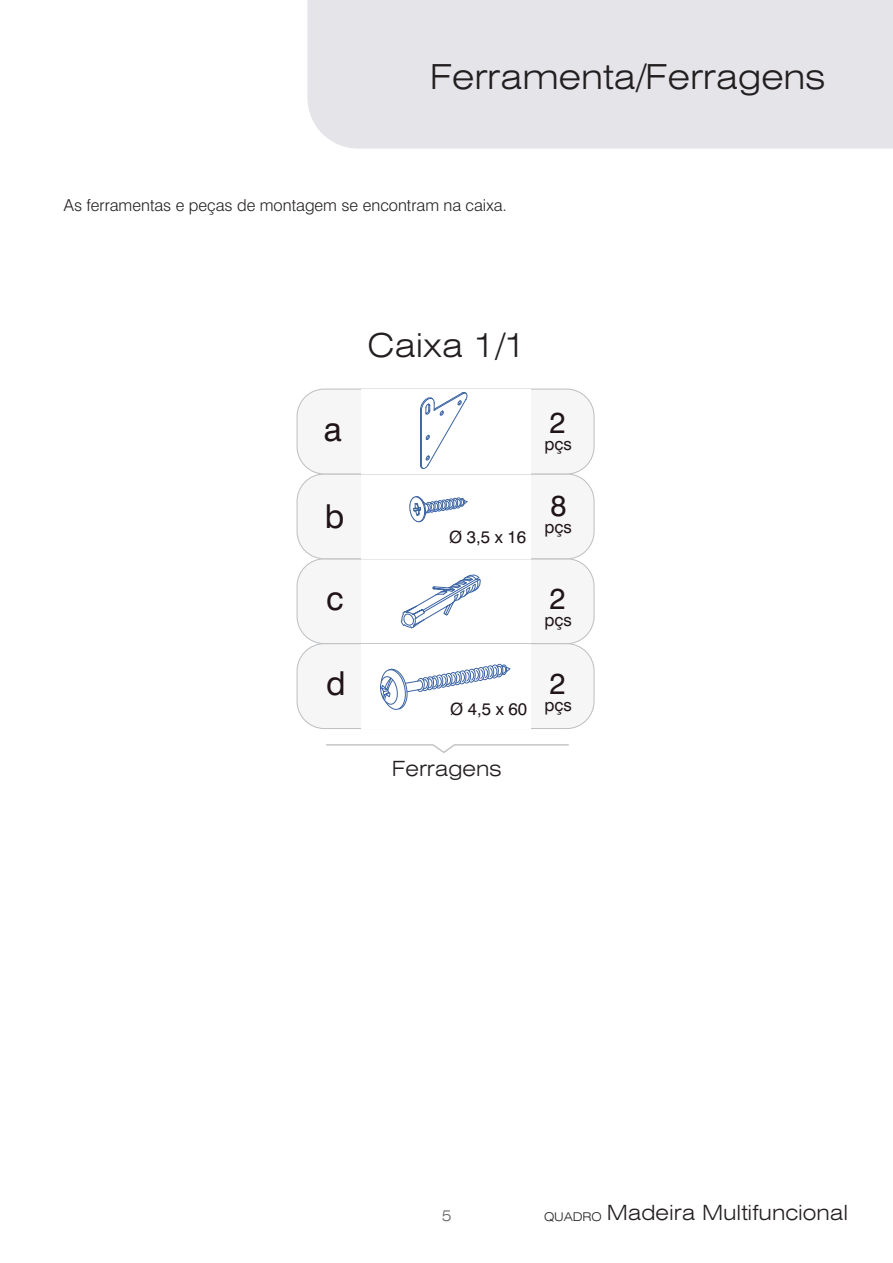
<style>
.page{position:relative;width:893px;height:1263px;background:#fff}
.page>*{position:absolute;margin:0;border:0;box-sizing:border-box;transform-origin:0 0}
.t1{font:300 expanded 34.5px "Swiss 721 BT";color:#231f20}
.t2{font:300 expanded 33px "Swiss 721 BT";color:#231f20}
.t3{font:33px "Swiss 721 BT";color:#201417}
.t4{font:29.25px "Swiss 721 BT";color:#201417}
.t5{font:300 expanded 21px "Swiss 721 BT";color:#231f20}
.t6{font:16.95px "Swiss 721 BT";color:#201417}
.t7{font:300 16.5px "Swiss 721 BT";color:#231f20}
.t8{font:300 expanded 15px "Swiss 721 BT";color:#636466}
.s1{font-size:12px}
</style>
<div class="page">
<div style="left:297px;top:558px;width:297px;height:86px;background:#f6f6f7;border:1px solid #bcbec0;border-radius:27px"></div>
<div style="left:361px;top:559px;width:169px;height:84px;background:#fff"></div>
<div style="left:297px;top:473px;width:297px;height:86px;background:#f6f6f7;border:1px solid #bcbec0;border-radius:27px"></div>
<div style="left:361px;top:474px;width:169px;height:84px;background:#fff"></div>
<div style="left:297px;top:389px;width:297px;height:85px;background:#f6f6f7;border:1px solid #bcbec0;border-radius:27px"></div>
<div style="left:361px;top:389px;width:169px;height:84px;background:#fff"></div>
<div style="left:307px;top:0;width:586px;height:149px;background:#e5e5e9"></div>
<svg style="left:326px;top:744px;width:243px;height:9px"></svg>
<svg style="left:409px;top:496px;width:59px;height:26px"></svg>
<div style="left:297px;top:643px;width:297px;height:86px;background:#f6f6f7;border:1px solid #bcbec0;border-radius:27px"></div>
<div style="left:361px;top:644px;width:169px;height:84px;background:#fff"></div>
<svg style="left:400px;top:574px;width:81px;height:55px"></svg>
<svg style="left:420px;top:392px;width:47px;height:77px"></svg>
<svg style="left:380px;top:664px;width:131px;height:46px"></svg>
<h1 class="t1" style="left:430px;top:62px;width:397px">Ferramenta/Ferragens</h1>
<p class="t7" style="left:64px;top:199px;width:445px">As ferramentas e peças de montagem se encontram na caixa.</p>
<h2 class="t3" style="left:324px;top:415px;width:19px">a</h2>
<h2 class="t3" style="left:325px;top:503px;width:21px">b</h2>
<h2 class="t3" style="left:326px;top:585px;width:19px">c</h2>
<h2 class="t3" style="left:326px;top:670px;width:21px">d</h2>
<h2 class="t2" style="left:368px;top:332px;width:160px">Caixa 1/1</h2>
<p class="t6" style="left:449px;top:530px;width:79px">Ø 3,5 x 16</p>
<p class="t6" style="left:450px;top:702px;width:79px">Ø 4,5 x 60</p>
<p class="t5" style="left:392px;top:760px;width:111px">Ferragens</p>
<h3 class="t4" style="left:550px;top:411px;width:18px">2</h3>
<p class="t6" style="left:544px;top:437px;width:29px">pçs</p>
<h3 class="t4" style="left:551px;top:494px;width:18px">8</h3>
<p class="t6" style="left:544px;top:520px;width:29px">pçs</p>
<h3 class="t4" style="left:549px;top:587px;width:18px">2</h3>
<p class="t6" style="left:544px;top:613px;width:29px">pçs</p>
<h3 class="t4" style="left:549px;top:672px;width:18px">2</h3>
<p class="t6" style="left:544px;top:698px;width:29px">pçs</p>
<p class="t8" style="left:442px;top:1209px;width:11px">5</p>
<p class="t5" style="left:544px;top:1204px;width:306px"><span class="s1">QUADRO</span> Madeira Multifuncional</p>
</div>
